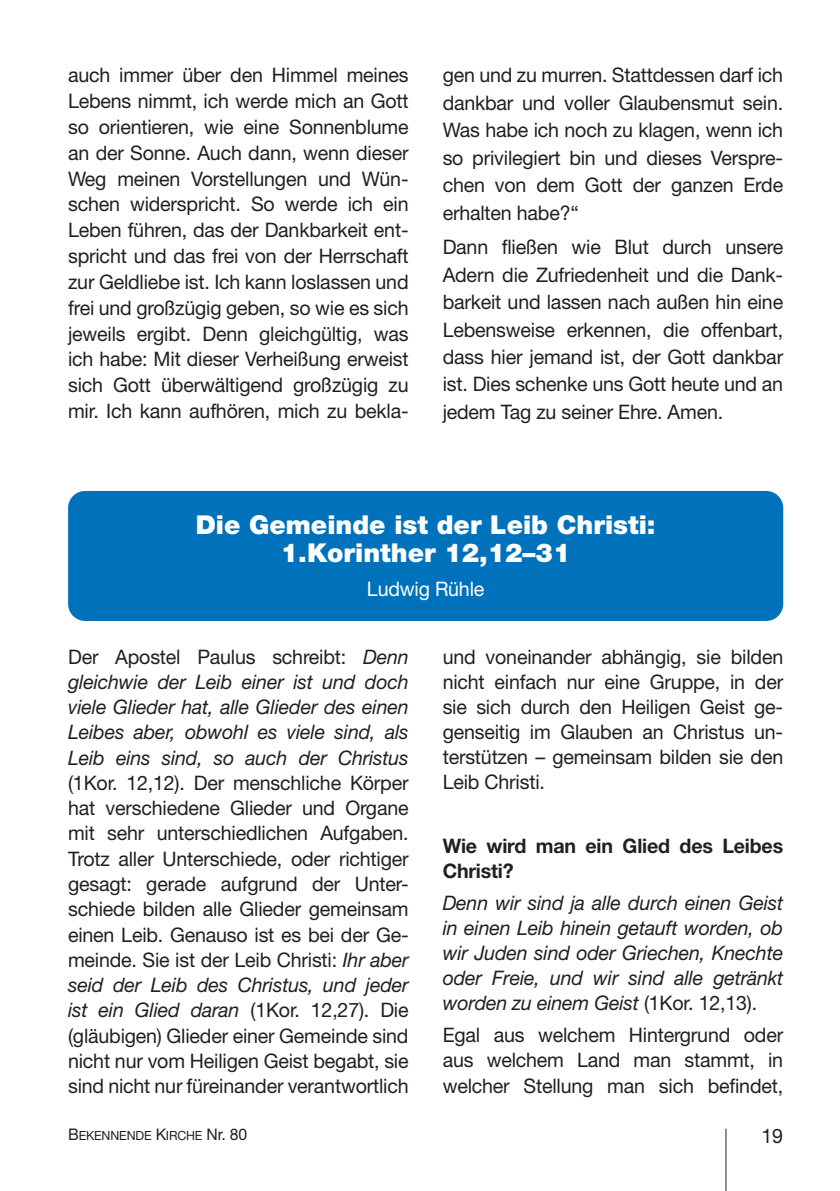
<style>
.page{position:relative;width:840px;height:1191px;background:#fff}
.page>*{position:absolute;margin:0;border:0;box-sizing:border-box;transform-origin:0 0}
.t1{font:900 26px/27.6px "Helvetica Neue LT Std";color:#fff;text-align:center}
.t2{font:20px/25.8px "Helvetica Neue LT Std";letter-spacing:-.01em;color:#231f20;text-align:justify}
.t3{font:italic 20px/25.2px "Helvetica Neue LT Std";letter-spacing:-.01em;color:#231f20;text-align:justify}
.t4{font:700 20px/25px "Helvetica Neue LT Std";letter-spacing:-.01em;color:#231f20}
.t5{font:20px "Helvetica Neue LT Std";letter-spacing:-.01em;color:#fff}
.t6{font:12.6px "Helvetica Neue LT Std";letter-spacing:-.015em;color:#231f20}
.s1{font-style:normal}
.s2{font-style:italic}
.s3{font-size:16px}
</style>
<div class="page">
<hr style="left:725px;top:1128px;width:1px;height:63px;background:#231f20">
<div style="left:68px;top:491px;width:714px;height:130px;background:#0072bc;border-radius:17px"></div>
<p class="t2" style="left:68px;top:62px;width:342px">auch immer über den Himmel meines Lebens nimmt, ich werde mich an Gott so orientieren, wie eine Sonnenblume an der Sonne. Auch dann, wenn dieser Weg meinen Vorstellungen und Wün&shy;schen widerspricht. So werde ich ein Leben führen, das der Dankbarkeit ent&shy;spricht und das frei von der Herrschaft zur Geldliebe ist. Ich kann loslassen und frei und großzügig geben, so wie es sich jeweils ergibt. Denn gleichgültig, was ich habe: Mit dieser Verheißung erweist sich Gott überwältigend großzügig zu mir. Ich kann aufhören, mich zu bekla-</p>
<p class="t2" style="left:442px;top:61px;width:342px;line-height:27.4px">gen und zu murren. Stattdessen darf ich dankbar und voller Glaubensmut sein.<br>Was habe ich noch zu klagen, wenn ich so privilegiert bin und dieses Verspre&shy;chen von dem Gott der ganzen Erde erhalten habe?“</p>
<p class="t2" style="left:442px;top:233px;width:342px;line-height:27.4px">Dann fließen wie Blut durch unsere Adern die Zufriedenheit und die Dank&shy;barkeit und lassen nach außen hin eine Lebensweise erkennen, die offenbart, dass hier jemand ist, der Gott dankbar ist. Dies schenke uns Gott heute und an jedem Tag zu seiner Ehre. Amen.</p>
<h1 class="t1" style="left:195px;top:511px;width:461px">Die Gemeinde ist der Leib Christi:<br>1.Korinther 12,12–31</h1>
<p class="t5" style="left:367px;top:577px;width:119px">Ludwig Rühle</p>
<p class="t3" style="left:68px;top:643px;width:342px"><span class="s1">Der Apostel Paulus schreibt:</span> Denn gleichwie der Leib einer ist und doch viele Glieder hat, alle Glieder des einen Leibes aber, obwohl es viele sind, als Leib eins sind, so auch der Christus</p>
<p class="t2" style="left:68px;top:770px;width:342px;line-height:25.2px">(1Kor. 12,12). Der menschliche Körper hat verschiedene Glieder und Organe mit sehr unterschiedlichen Aufgaben.<br>Trotz aller Unterschiede, oder richtiger gesagt: gerade aufgrund der Unter&shy;schiede bilden alle Glieder gemeinsam einen Leib. Genauso ist es bei der Ge&shy;meinde. Sie ist der Leib Christi: <span class="s2">Ihr aber seid der Leib des Christus, und jeder ist ein Glied daran</span> (1Kor. 12,27). Die (gläubigen) Glieder einer Gemeinde sind nicht nur vom Heiligen Geist begabt, sie sind nicht nur füreinander verantwortlich</p>
<p class="t2" style="left:442px;top:643px;width:342px;line-height:25px">und voneinander abhängig, sie bilden nicht einfach nur eine Gruppe, in der sie sich durch den Heiligen Geist ge&shy;genseitig im Glauben an Christus un&shy;terstützen – gemeinsam bilden sie den Leib Christi.</p>
<p class="t4" style="left:442px;top:833px;width:342px">Wie wird man ein Glied des Leibes<br>Christi?</p>
<p class="t3" style="left:442px;top:890px;width:342px">Denn wir sind ja alle durch einen Geist in einen Leib hinein getauft worden, ob wir Juden sind oder Griechen, Knechte oder Freie, und wir sind alle getränkt worden zu einem Geist <span class="s1">(1Kor. 12,13).</span></p>
<p class="t2" style="left:442px;top:1022px;width:342px;line-height:25px">Egal aus welchem Hintergrund oder aus welchem Land man stammt, in welcher Stellung man sich befindet,</p>
<p class="t6" style="left:68px;top:1128px;width:180px"><span class="s3">B</span>EKENNENDE <span class="s3">K</span>IRCHE <span class="s3">Nr. 80</span></p>
<p class="t2" style="left:761px;top:1122px;width:23px">19</p>
</div>
